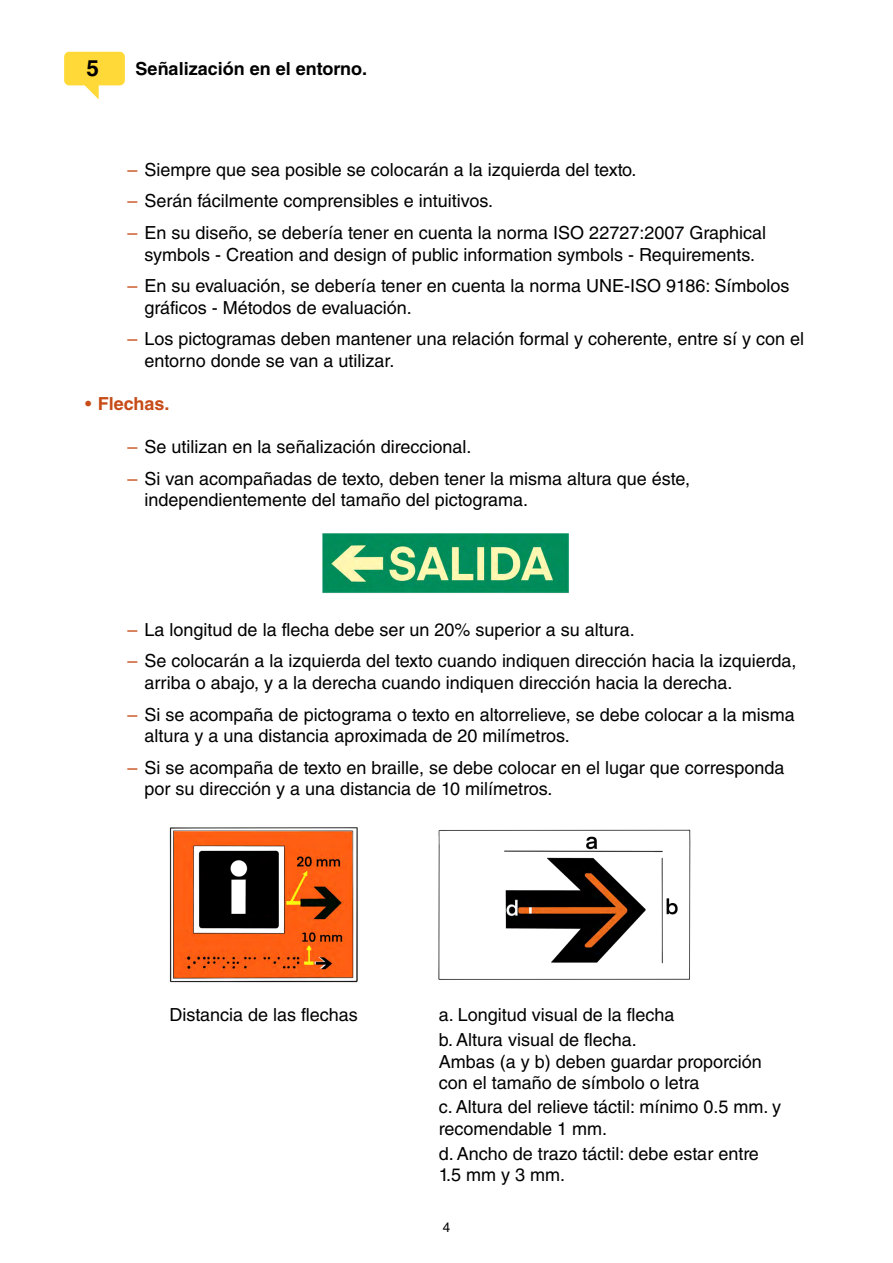
<style>
.page{position:relative;width:893px;height:1263px;background:#fff}
.page>*{position:absolute;margin:0;border:0;box-sizing:border-box;transform-origin:0 0}
.t1{font:700 22.5px "Helvetica LT Std";color:#000}
.t2{font:18px/21.6px "Helvetica LT Std";color:#000}
.t3{font:700 18px "Helvetica LT Std";color:#000}
.t4{font:700 18px "Helvetica LT Std";color:#c74c17}
.t5{font:13.5px "Helvetica LT Std";color:#000}
.s1{color:#c74c17}
.s2{font-weight:400}
</style>
<div class="page">
<svg style="left:84px;top:85px;width:15px;height:14px"></svg>
<div style="left:64px;top:52px;width:61px;height:33px;background:#ffd938;border-radius:5px"></div>
<img style="left:169px;top:827px;width:189px;height:156px">
<img style="left:438px;top:829px;width:253px;height:151px">
<img style="left:322px;top:533px;width:247px;height:60px">
<p class="t1" style="left:87px;top:54px;width:14px">5</p>
<p class="t3" style="left:136px;top:57px;width:233px">Señalización en el entorno.</p>
<p class="t2" style="left:128px;top:159px;width:510px"><span class="s1">–</span> Siempre que sea posible se colocarán a la izquierda del texto.</p>
<p class="t2" style="left:128px;top:190px;width:367px"><span class="s1">–</span> Serán fácilmente comprensibles e intuitivos.</p>
<p class="t2" style="left:128px;top:222px;width:640px;text-align:center"><span class="s1">–</span> En su diseño, se debería tener en cuenta la norma ISO 22727:2007 Graphical symbols - Creation and design of public information symbols - Requirements.</p>
<p class="t2" style="left:145px;top:275px;width:646px;text-indent:-17px"><span class="s1">–</span> En su evaluación, se debería tener en cuenta la norma UNE-ISO 9186: Símbolos gráficos - Métodos de evaluación.</p>
<p class="t2" style="left:145px;top:328px;width:661px;text-indent:-17px"><span class="s1">–</span> Los pictogramas deben mantener una relación formal y coherente, entre sí y con el entorno donde se van a utilizar.</p>
<p class="t4" style="left:85px;top:393px;width:86px"><span class="s2">•</span> Flechas.</p>
<p class="t2" style="left:128px;top:436px;width:345px"><span class="s1">–</span> Se utilizan en la señalización direccional.</p>
<p class="t2" style="left:145px;top:468px;width:547px;text-indent:-17px"><span class="s1">–</span> Si van acompañadas de texto, deben tener la misma altura que éste, independientemente del tamaño del pictograma.</p>
<p class="t2" style="left:128px;top:619px;width:509px"><span class="s1">–</span> La longitud de la flecha debe ser un 20% superior a su altura.</p>
<p class="t2" style="left:145px;top:650px;width:653px;text-indent:-17px"><span class="s1">–</span> Se colocarán a la izquierda del texto cuando indiquen dirección hacia la izquierda, arriba o abajo, y a la derecha cuando indiquen dirección hacia la derecha.</p>
<p class="t2" style="left:145px;top:703px;width:652px;text-indent:-17px"><span class="s1">–</span> Si se acompaña de pictograma o texto en altorrelieve, se debe colocar a la misma altura y a una distancia aproximada de 20 milímetros.</p>
<p class="t2" style="left:145px;top:756px;width:641px;text-indent:-17px"><span class="s1">–</span> Si se acompaña de texto en braille, se debe colocar en el lugar que corresponda por su dirección y a una distancia de 10 milímetros.</p>
<p class="t2" style="left:169px;top:1003px;width:190px">Distancia de las flechas</p>
<p class="t2" style="left:439px;top:1003px;width:237px">a. Longitud visual de la flecha</p>
<p class="t2" style="left:439px;top:1029px;width:199px">b. Altura visual de flecha.</p>
<p class="t2" style="left:439px;top:1050px;width:325px">Ambas (a y b) deben guardar proporción</p>
<p class="t2" style="left:439px;top:1072px;width:262px">con el tamaño de símbolo o letra</p>
<p class="t2" style="left:439px;top:1096px;width:344px">c. Altura del relieve táctil: mínimo 0.5 mm. y recomendable 1 mm.</p>
<p class="t2" style="left:439px;top:1143px;width:322px">d. Ancho de trazo táctil: debe estar entre</p>
<p class="t2" style="left:439px;top:1164px;width:128px">1.5 mm y 3 mm.</p>
<p class="t5" style="left:443px;top:1220px;width:9px">4</p>
</div>
